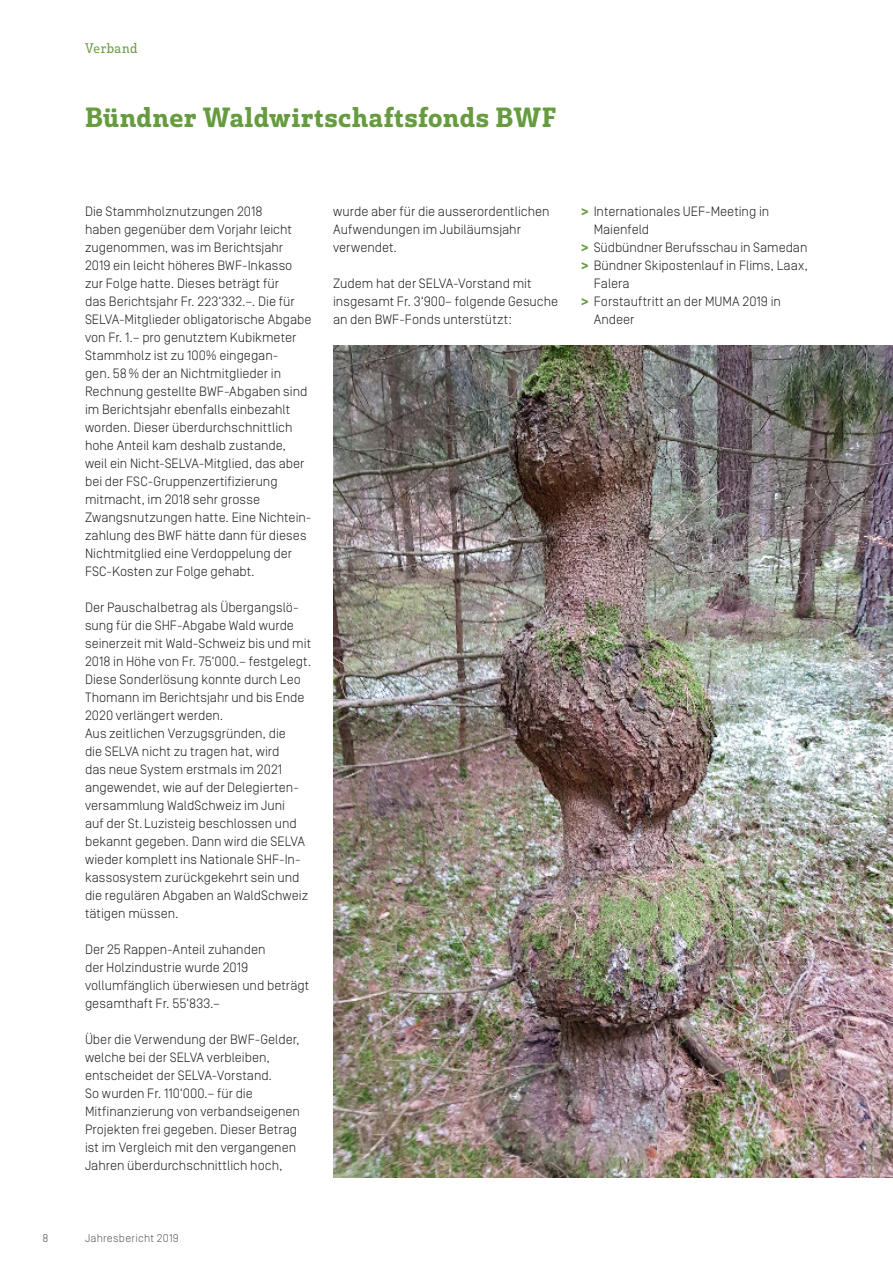
<style>
.page{position:relative;width:893px;height:1263px;background:#fff}
.page>*{position:absolute;margin:0;border:0;box-sizing:border-box;transform-origin:0 0}
.t1{font:27px "Solitas Slab Nor Dem";letter-spacing:.02em;color:#679b40}
.t2{font:300 13.5px/18px "Simplon Norm";color:#231f20}
.t3{font:13.5px "Solitas Slab Nor Boo";letter-spacing:.04em;color:#679b40}
.t4{font:300 11.25px "Simplon Norm";letter-spacing:.025em;color:#57585a}
.s1{font-weight:700;color:#679b40}
</style>
<div class="page">
<img style="left:333px;top:346px;width:560px;height:831px">
<p class="t3" style="left:85px;top:40px;width:54px">Verband</p>
<h1 class="t1" style="left:85px;top:99px;width:473px">Bündner Waldwirtschaftsfonds BWF</h1>
<p class="t2" style="left:85px;top:203px;width:228px">Die Stammholznutzungen 2018<br>haben gegenüber dem Vorjahr leicht zugenommen, was im Berichtsjahr 2019 ein leicht höheres BWF-Inkasso zur Folge hatte. Dieses beträgt für<br>das Berichtsjahr Fr. 223‘332.–. Die für SELVA-Mitglieder obligatorische Abgabe von Fr. 1.– pro genutztem Kubikmeter Stammholz ist zu 100% eingegan-<br>gen. 58% der an Nichtmitglieder in Rechnung gestellte BWF-Abgaben sind im Berichtsjahr ebenfalls einbezahlt worden. Dieser überdurchschnittlich hohe Anteil kam deshalb zustande, weil ein Nicht-SELVA-Mitglied, das aber bei der FSC-Gruppenzertifizierung mitmacht, im 2018 sehr grosse Zwangsnutzungen hatte. Eine Nichtein&shy;zahlung des BWF hätte dann für dieses Nichtmitglied eine Verdoppelung der FSC-Kosten zur Folge gehabt.</p>
<p class="t2" style="left:85px;top:598px;width:228px">Der Pauschalbetrag als Übergangslö&shy;sung für die SHF-Abgabe Wald wurde seinerzeit mit Wald-Schweiz bis und mit 2018 in Höhe von Fr. 75‘000.– festgelegt.<br>Diese Sonderlösung konnte durch Leo Thomann im Berichtsjahr und bis Ende 2020 verlängert werden.<br>Aus zeitlichen Verzugsgründen, die<br>die SELVA nicht zu tragen hat, wird<br>das neue System erstmals im 2021 angewendet, wie auf der Delegierten&shy;versammlung WaldSchweiz im Juni<br>auf der St.Luzisteig beschlossen und bekannt gegeben. Dann wird die SELVA wieder komplett ins Nationale SHF-In&shy;kassosystem zurückgekehrt sein und die regulären Abgaben an WaldSchweiz tätigen müssen.</p>
<p class="t2" style="left:85px;top:940px;width:226px">Der 25 Rappen-Anteil zuhanden<br>der Holzindustrie wurde 2019 vollumfänglich überwiesen und beträgt gesamthaft Fr. 55‘833.–</p>
<p class="t2" style="left:85px;top:1030px;width:216px">Über die Verwendung der BWF-Gelder, welche bei der SELVA verbleiben, entscheidet der SELVA-Vorstand.<br>So wurden Fr. 110‘000.– für die Mitfinanzierung von verbandseigenen Projekten frei gegeben. Dieser Betrag ist im Vergleich mit den vergangenen Jahren überdurchschnittlich hoch,</p>
<p class="t2" style="left:333px;top:202px;width:218px">wurde aber für die ausserordentlichen<br>Aufwendungen im Jubiläumsjahr verwendet.</p>
<p class="t2" style="left:333px;top:274px;width:227px">Zudem hat der SELVA-Vorstand mit insgesamt Fr. 3‘900– folgende Gesuche an den BWF-Fonds unterstützt:</p>
<p class="t2" style="left:581px;top:202px;width:190px"><span class="s1">&gt;</span> Internationales UEF-Meeting in</p>
<p class="t2" style="left:594px;top:220px;width:57px">Maienfeld</p>
<p class="t2" style="left:581px;top:238px;width:228px"><span class="s1">&gt;</span> Südbündner Berufsschau in Samedan</p>
<p class="t2" style="left:581px;top:256px;width:228px"><span class="s1">&gt;</span> Bündner Skipostenlauf in Flims, Laax,</p>
<p class="t2" style="left:594px;top:274px;width:37px">Falera</p>
<p class="t2" style="left:581px;top:292px;width:201px"><span class="s1">&gt;</span> Forstauftritt an der MUMA 2019 in</p>
<p class="t2" style="left:594px;top:310px;width:42px">Andeer</p>
<p class="t4" style="left:43px;top:1232px;width:8px">8</p>
<p class="t4" style="left:85px;top:1232px;width:95px">Jahresbericht 2019</p>
</div>
